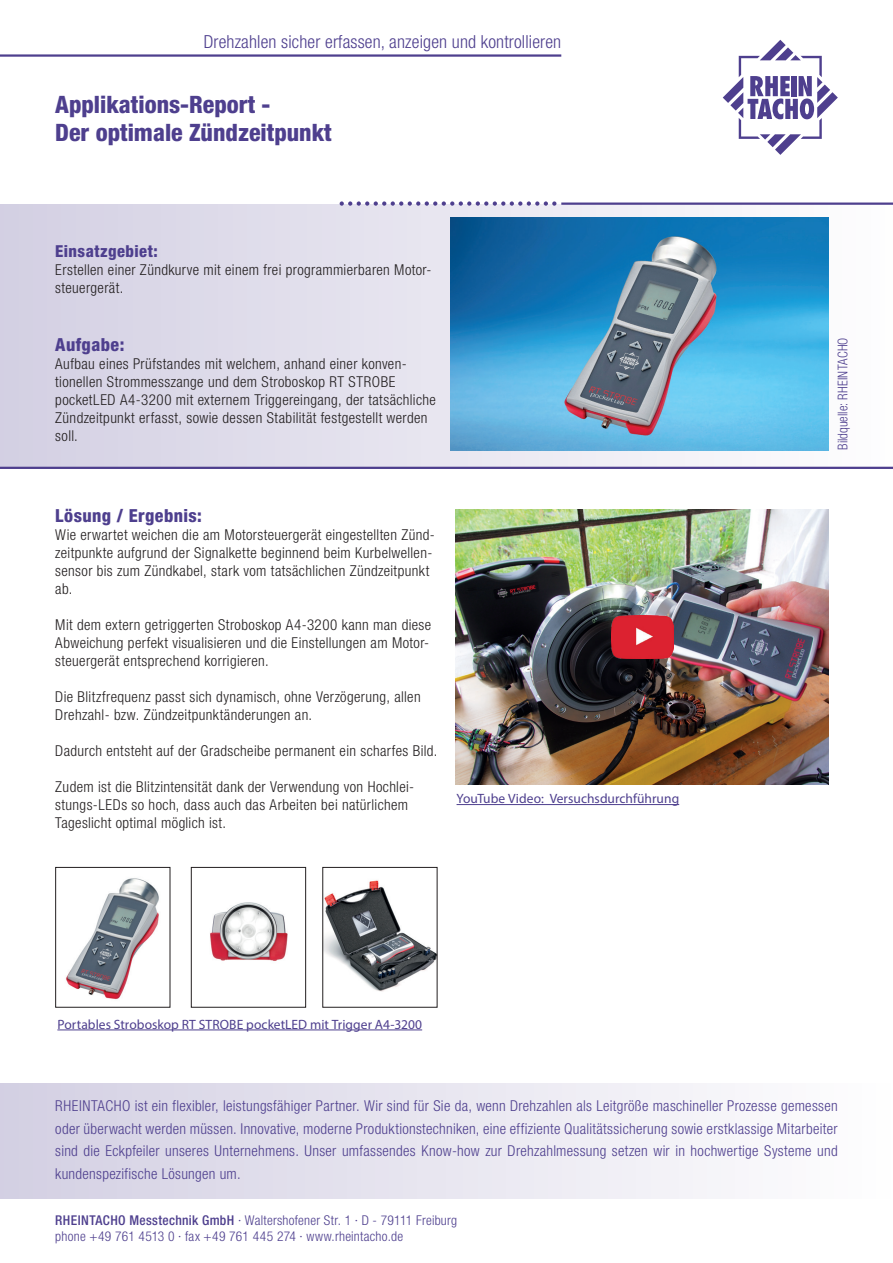
<style>
.page{position:relative;width:893px;height:1263px;background:#fff}
.page>*{position:absolute;margin:0;border:0;box-sizing:border-box;transform-origin:0 0}
.t1{font:800 condensed 24px/28.8px "Helvetica Neue LT Std";color:#4e3f8e}
.t2{font:300 condensed 18px "Helvetica Neue LT Std";letter-spacing:.01em;color:#4e3f8e}
.t3{font:800 condensed 18px "Helvetica Neue LT Std";letter-spacing:.025em;color:#4e3f8e}
.t4{font:800 condensed 16.5px "Helvetica Neue LT Std";letter-spacing:.025em;color:#4e3f8e}
.t5{font:300 condensed 15px/18px "Helvetica Neue LT Std";letter-spacing:.025em;color:#231f20}
.t6{font:300 condensed 15px/22.5px "Helvetica Neue LT Std";letter-spacing:.02em;color:#4e3f8e;text-align:justify}
.t7{font:300 condensed 13.5px/16.5px "Helvetica Neue LT Std";letter-spacing:.02em;color:#4e3f8e}
.t8{font:13.5px "Myriad Pro";letter-spacing:.005em;color:#4e3f8e}
.t9{font:300 condensed 13.5px "Helvetica Neue LT Std";letter-spacing:.02em;color:#4e3f8e;scale:.95 1}
.s1{font-weight:500}
</style>
<div class="page">
<div style="left:0;top:204px;width:893px;height:265px;background:linear-gradient(to right,#d4d0e3,#f9f9fc)"></div>
<hr style="left:561px;top:203px;width:332px;height:2px;background:#4e3f8e">
<svg style="left:340px;top:201px;width:216px;height:5px"></svg>
<hr style="left:0;top:54px;width:561px;height:3px;background:#4e3f8e">
<hr style="left:0;top:467px;width:893px;height:2px;background:#4e3f8e">
<svg style="left:723px;top:40px;width:115px;height:115px"></svg>
<div style="left:0;top:1084px;width:893px;height:115px;background:linear-gradient(to right,#d3cfe3,#fefefe)"></div>
<img style="left:455px;top:509px;width:373px;height:275px">
<hr style="left:57px;top:1029px;width:365px;height:1px;background:#4e3f8e">
<img style="left:66px;top:878px;width:93px;height:122px">
<div style="left:55px;top:867px;width:115px;height:140px;border:1px solid #231f20"></div>
<img style="left:210px;top:902px;width:78px;height:59px">
<div style="left:191px;top:867px;width:115px;height:140px;border:1px solid #231f20"></div>
<img style="left:325px;top:880px;width:110px;height:112px">
<img style="left:611px;top:615px;width:62px;height:43px">
<hr style="left:457px;top:804px;width:222px;height:1px;background:#4e3f8e">
<img style="left:450px;top:218px;width:378px;height:233px">
<p class="t2" style="left:204px;top:32px;width:359px">Drehzahlen sicher erfassen, anzeigen und kontrollieren</p>
<h1 class="t1" style="left:55px;top:89px;width:278px">Applikations-Report -<br>Der optimale Zündzeitpunkt</h1>
<p class="t4" style="left:55px;top:241px;width:104px">Einsatzgebiet:</p>
<p class="t5" style="left:55px;top:261px;width:378px">Erstellen einer Zündkurve mit einem frei programmierbaren Motor&shy;steuergerät.</p>
<p class="t3" style="left:55px;top:333px;width:71px">Aufgabe:</p>
<p class="t5" style="left:55px;top:354px;width:382px">Aufbau eines Prüfstandes mit welchem, anhand einer konven&shy;tionellen Strommesszange und dem Stroboskop RT STROBE pocketLED A4-3200 mit externem Triggereingang, der tatsächliche Zündzeitpunkt erfasst, sowie dessen Stabilität festgestellt werden soll.</p>
<p class="t3" style="left:55px;top:504px;width:148px">Lösung / Ergebnis:</p>
<p class="t5" style="left:55px;top:526px;width:381px">Wie erwartet weichen die am Motorsteuergerät eingestellten Zünd&shy;zeitpunkte aufgrund der Signalkette beginnend beim Kurbelwellen&shy;sensor bis zum Zündkabel, stark vom tatsächlichen Zündzeitpunkt ab.</p>
<p class="t5" style="left:55px;top:616px;width:377px">Mit dem extern getriggerten Stroboskop A4-3200 kann man diese<br>Abweichung perfekt visualisieren und die Einstellungen am Motor&shy;steuergerät entsprechend korrigieren.</p>
<p class="t5" style="left:55px;top:688px;width:367px">Die Blitzfrequenz passt sich dynamisch, ohne Verzögerung, allen<br>Drehzahl- bzw. Zündzeitpunktänderungen an.</p>
<p class="t5" style="left:55px;top:742px;width:384px">Dadurch entsteht auf der Gradscheibe permanent ein scharfes Bild.</p>
<p class="t5" style="left:55px;top:778px;width:360px">Zudem ist die Blitzintensität dank der Verwendung von Hochlei&shy;stungs-LEDs so hoch, dass auch das Arbeiten bei natürlichem<br>Tageslicht optimal möglich ist.</p>
<p class="t8" style="left:457px;top:790px;width:224px">YouTube Video: Versuchsdurchführung</p>
<p class="t8" style="left:57px;top:1016px;width:366px">Portables Stroboskop RT STROBE pocketLED mit Trigger A4-3200</p>
<p class="t9" style="left:835px;top:450px;width:120px;rotate:-90deg">Bildquelle: RHEINTACHO</p>
<p class="t6" style="left:55px;top:1095px;width:784px">RHEINTACHO ist ein flexibler, leistungsfähiger Partner. Wir sind für Sie da, wenn Drehzahlen als Leitgröße maschineller Prozesse gemessen oder überwacht werden müssen. Innovative, moderne Produktionstechniken, eine effiziente Qualitätssicherung sowie erstklassige Mitarbeiter sind die Eckpfeiler unseres Unternehmens. Unser umfassendes Know-how zur Drehzahlmessung setzen wir in hochwertige Systeme und kundenspezifische Lösungen um.</p>
<p class="t7" style="left:55px;top:1212px;width:403px"><span class="s1">RHEINTACHO Messtechnik GmbH</span> · Waltershofener Str. 1 · D - 79111 Freiburg phone +49 761 4513 0 · fax +49 761 445 274 · www.rheintacho.de</p>
</div>
